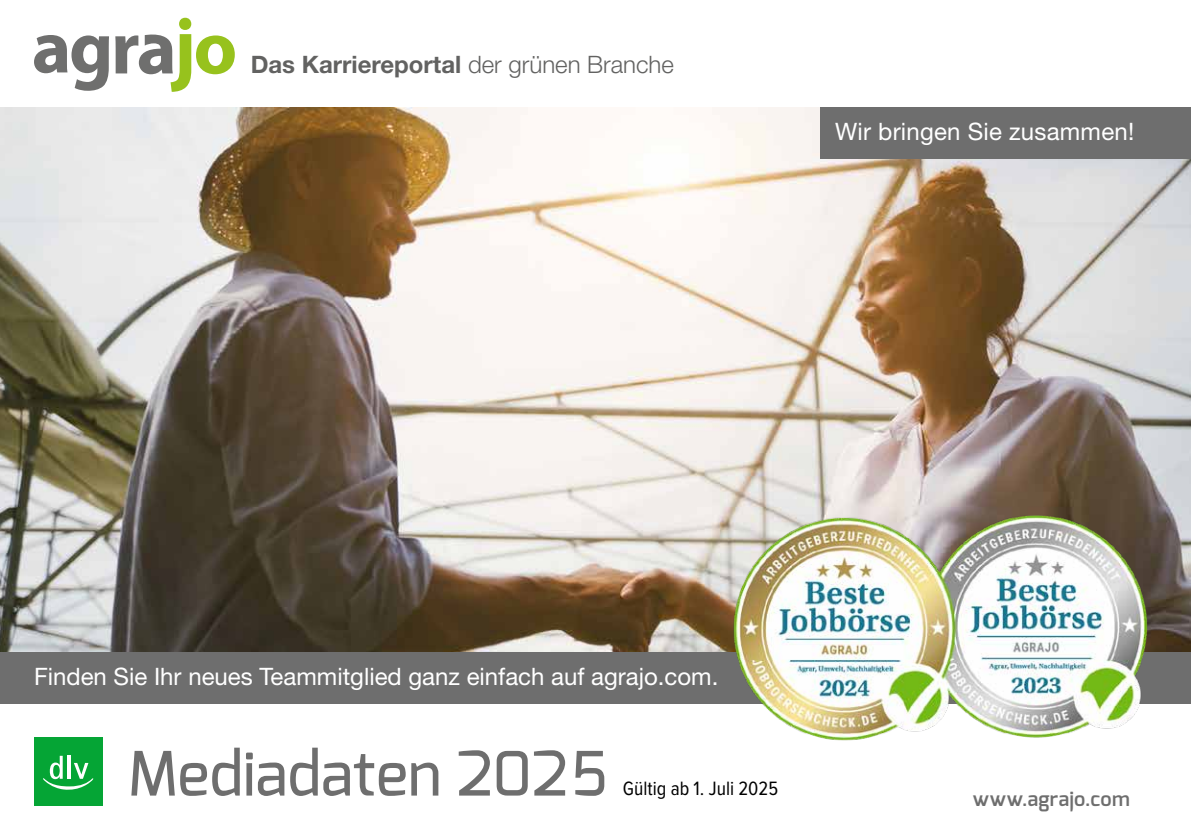
<style>
.page{position:relative;width:1191px;height:840px;background:#fff}
.page>*{position:absolute;margin:0;border:0;box-sizing:border-box;transform-origin:0 0}
.t1{font:500 61px "Exo";color:#6e6e6e}
.t2{font:24px "Helvetica Neue LT Std";color:#fff}
.t3{font:700 24px "Helvetica Neue LT Std";color:#626261}
.t4{font:20px "Proxima Nova Cond";color:#000}
.t5{font:600 20px "Exo";letter-spacing:.015em;color:#6e6e6e}
.s1{font-weight:300}
</style>
<div class="page">
<div style="left:34px;top:737px;width:68px;height:68px;background:#05a535"></div>
<svg style="left:43px;top:755px;width:51px;height:35px"></svg>
<img style="left:0;top:108px;width:1191px;height:544px">
<div style="left:820px;top:108px;width:371px;height:51px;background:#6e6e6e"></div>
<div style="left:0;top:652px;width:1191px;height:51px;background:#6e6e6e"></div>
<img style="left:720px;top:491px;width:446px;height:250px">
<svg style="left:34px;top:35px;width:75px;height:56px"></svg>
<svg style="left:115px;top:34px;width:120px;height:58px"></svg>
<div style="left:179px;top:18px;width:12px;height:12px;background:#97c21d;border-radius:50%"></div>
<p class="t3" style="left:251px;top:49px;width:425px">Das Karriereportal <span class="s1">der grünen Branche</span></p>
<p class="t2" style="left:835px;top:117px;width:301px">Wir bringen Sie zusammen!</p>
<p class="t2" style="left:34px;top:661px;width:686px">Finden Sie Ihr neues Teammitglied ganz einfach auf agrajo.com.</p>
<h1 class="t1" style="left:128px;top:734px;width:481px">Mediadaten 2025</h1>
<p class="t4" style="left:623px;top:772px;width:157px">Gültig ab 1. Juli 2025</p>
<p class="t5" style="left:973px;top:785px;width:158px">www.agrajo.com</p>
</div>
